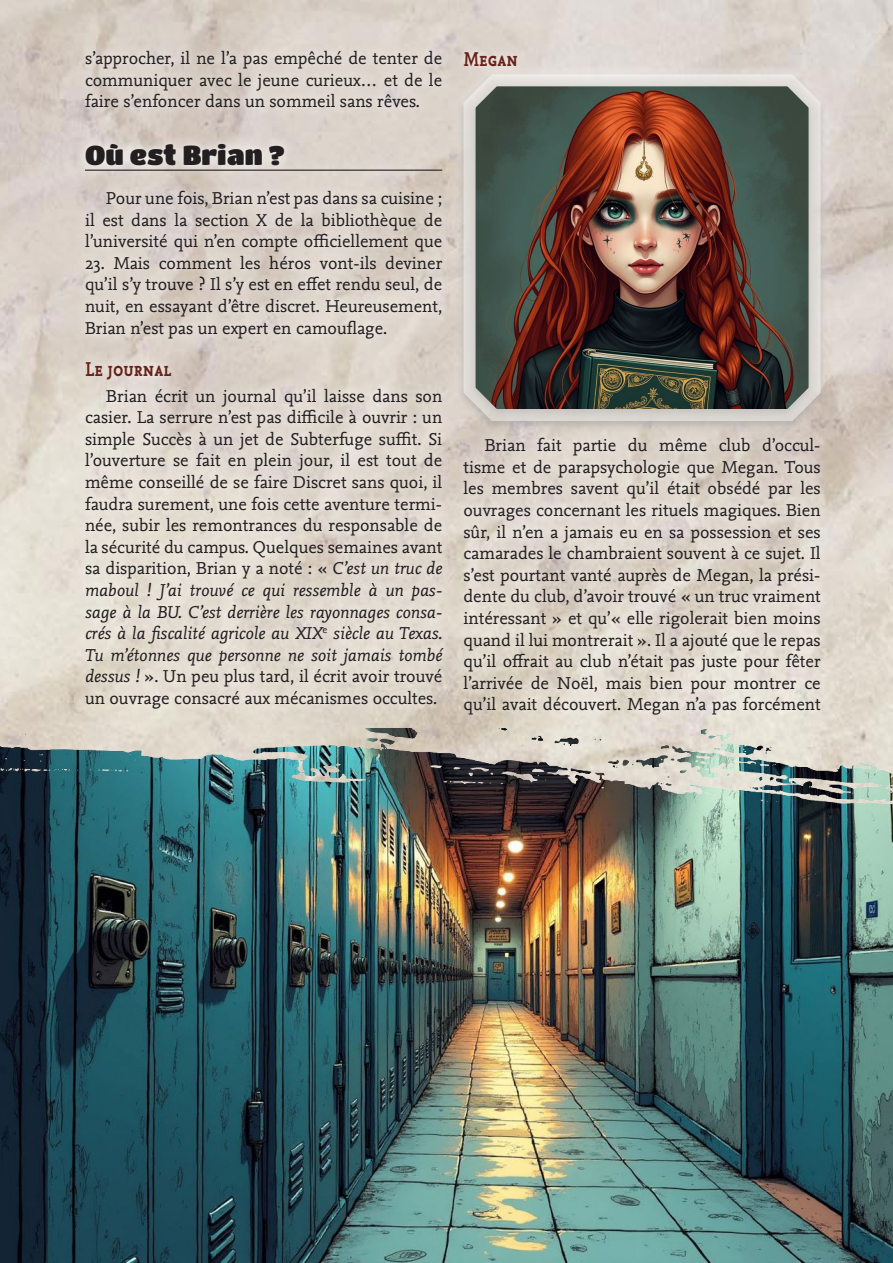
<style>
.page{position:relative;width:893px;height:1263px;background:#fff}
.page>*{position:absolute;margin:0;border:0;box-sizing:border-box;transform-origin:0 0}
.page_-_titre_1{font:27px "Titan One";color:#231f20}
.page_-_titre_3{font:700 21px "Nexus Mix Pro";color:#682218;scale:.8 1}
.t1{font:18px/21.6px "Nexus Mix Pro";color:#231f20;text-align:justify}
.s1{font-style:italic}
</style>
<div class="page">
<img style="left:0;top:0;width:893px;height:729px">
<img style="left:0;top:729px;width:893px;height:534px">
<svg style="left:74px;top:40px;width:761px;height:686px;background:#dfd6cd"></svg>
<hr style="left:85px;top:170px;width:357px;height:1px;background:#231f20">
<img style="left:453px;top:68px;width:379px;height:364px">
<p class="t1" style="left:85px;top:47px;width:359px">s’approcher, il ne l’a pas empêché de tenter de communiquer avec le jeune curieux… et de le faire s’enfoncer dans un sommeil sans rêves.</p>
<p class="page_-_titre_1" style="left:85px;top:139px;width:202px">Où est Brian ?</p>
<p class="t1" style="left:85px;top:186px;width:359px;text-indent:21px">Pour une fois, Brian n’est pas dans sa cuisine ; il est dans la section X de la bibliothèque de l’université qui n’en compte officiellement que</p>
<p class="t1" style="left:85px;top:251px;width:359px">23. Mais comment les héros vont-ils deviner qu’il s’y trouve ? Il s’y est en effet rendu seul, de nuit, en essayant d’être discret. Heureusement, Brian n’est pas un expert en camouflage.</p>
<p class="page_-_titre_3" style="left:85px;top:353px;width:110px">Le journal</p>
<p class="t1" style="left:85px;top:384px;width:359px;text-indent:21px">Brian écrit un journal qu’il laisse dans son casier. La serrure n’est pas difficile à ouvrir : un simple Succès à un jet de Subterfuge suffit. Si l’ouverture se fait en plein jour, il est tout de même conseillé de se faire Discret sans quoi, il faudra surement, une fois cette aventure termi&shy;née, subir les remontrances du responsable de la sécurité du campus. Quelques semaines avant sa disparition, Brian y a noté : « <span class="s1">C’est un truc de maboul ! J’ai trouvé ce qui ressemble à un pas&shy;sage à la BU. C’est derrière les rayonnages consa&shy;crés à la fiscalité agricole au XIX</span><sup>e</sup> <span class="s1">siècle au Texas.<br>Tu m’étonnes que personne ne soit jamais tombé dessus !</span> ». Un peu plus tard, il écrit avoir trouvé un ouvrage consacré aux mécanismes occultes.</p>
<p class="page_-_titre_3" style="left:463px;top:44px;width:70px">Megan</p>
<p class="t1" style="left:463px;top:433px;width:359px;text-indent:21px">Brian fait partie du même club d’occul&shy;tisme et de parapsychologie que Megan. Tous les membres savent qu’il était obsédé par les ouvrages concernant les rituels magiques. Bien sûr, il n’en a jamais eu en sa possession et ses camarades le chambraient souvent à ce sujet. Il s’est pourtant vanté auprès de Megan, la prési&shy;dente du club, d’avoir trouvé « un truc vraiment intéressant » et qu’« elle rigolerait bien moins quand il lui montrerait ». Il a ajouté que le repas qu’il offrait au club n’était pas juste pour fêter l’arrivée de Noël, mais bien pour montrer ce qu’il avait découvert. Megan n’a pas forcément</p>
</div>
